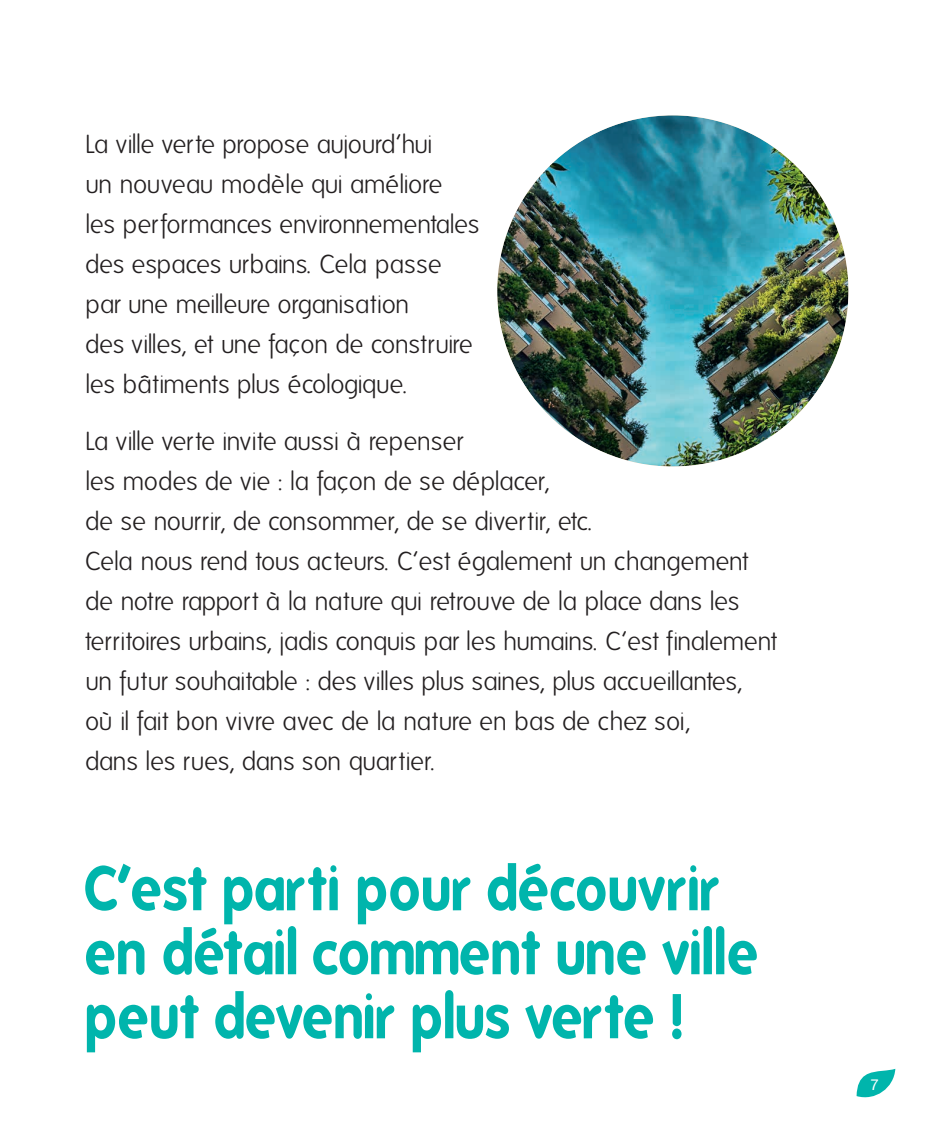
<style>
.page{position:relative;width:936px;height:1134px;background:#fff}
.page>*{position:absolute;margin:0;border:0;box-sizing:border-box;transform-origin:0 0}
.t1{font:700 61.6px/64px "Folks";color:#00b5ac;scale:.87 1}
.t2{font:300 26px/40px "Folks";letter-spacing:-.025em;color:#231f20}
.t3{font:15px "Helvetica Neue LT";color:#fff}
</style>
<div class="page">
<svg style="left:856px;top:1069px;width:39px;height:29px"></svg>
<img style="left:497px;top:115px;width:351px;height:351px;border-radius:176px">
<p class="t2" style="left:85px;top:125px;width:396px">La ville verte propose aujourd’hui<br>un nouveau modèle qui améliore<br>les performances environnementales des espaces urbains. Cela passe par une meilleure organisation<br>des villes, et une façon de construire les bâtiments plus écologique.</p>
<p class="t2" style="left:85px;top:422px;width:693px">La ville verte invite aussi à repenser<br>les modes de vie : la façon de se déplacer,<br>de se nourrir, de consommer, de se divertir, etc.<br>Cela nous rend tous acteurs. C’est également un changement de notre rapport à la nature qui retrouve de la place dans les territoires urbains, jadis conquis par les humains. C’est finalement un futur souhaitable : des villes plus saines, plus accueillantes,<br>où il fait bon vivre avec de la nature en bas de chez soi,<br>dans les rues, dans son quartier.</p>
<h1 class="t1" style="left:85px;top:857px;width:775px">C’est parti pour découvrir en détail comment une ville peut devenir plus verte !</h1>
<p class="t3" style="left:870px;top:1075px;width:10px">7</p>
</div>
